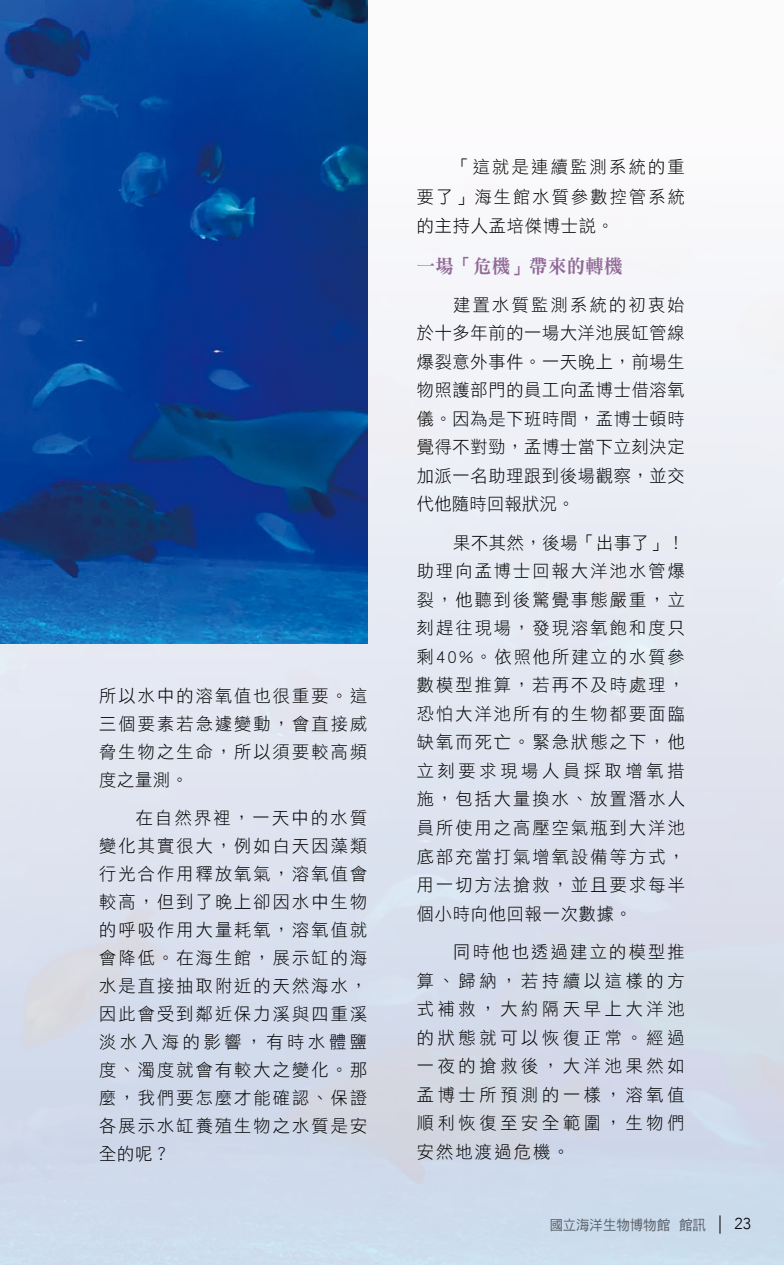
<style>
.page{position:relative;width:784px;height:1265px;background:#fff}
.page>*{position:absolute;margin:0;border:0;box-sizing:border-box;transform-origin:0 0}
.t1{font:19.25px "DF Ming Std W9";letter-spacing:.025em;color:#916997;scale:.95 1}
.t2{font:17.5px/28.5px "DF Hei Std W3";letter-spacing:.125em;color:#000;text-align:justify}
.t3{font:300 15.75px "Avenir";color:#000}
.t4{font:14px "DF Hei Std W5";letter-spacing:.01em;color:#727171;scale:.95 1}
</style>
<div class="page">
<div style="left:0;top:0;width:784px;height:1265px;background:linear-gradient(to bottom,#fffdfe,#cbd5e7)"></div>
<img style="left:0;top:0;width:367px;height:644px">
<svg style="left:719px;top:1215px;width:1px;height:19px"></svg>
<p class="t2" style="left:99px;top:682px;width:269px;line-height:28px">所以水中的溶氧值也很重要。這三個要素若急遽變動，會直接威脅生物之生命，所以須要較高頻度之量測。</p>
<p class="t2" style="left:99px;top:803px;width:269px;line-height:28px;text-indent:36px">在自然界裡，一天中的水質變化其實很大，例如白天因藻類行光合作用釋放氧氣，溶氧值會較高，但到了晚上卻因水中生物的呼吸作用大量耗氧，溶氧值就會降低。在海生館，展示缸的海水是直接抽取附近的天然海水，因此會受到鄰近保力溪與四重溪淡水入海的影響，有時水體鹽度、濁度就會有較大之變化。那麼，我們要怎麼才能確認、保證各展示水缸養殖生物之水質是安全的呢？</p>
<p class="t2" style="left:417px;top:152px;width:269px;line-height:29.4px;text-indent:36px">「這就是連續監測系統的重要了」海生館水質參數控管系統的主持人孟培傑博士說。</p>
<p class="t1" style="left:417px;top:255px;width:218px">一場「危機」帶來的轉機</p>
<p class="t2" style="left:417px;top:290px;width:269px;text-indent:36px">建置水質監測系統的初衷始於十多年前的一場大洋池展缸管線爆裂意外事件。一天晚上，前場生物照護部門的員工向孟博士借溶氧儀。因為是下班時間，孟博士頓時覺得不對勁，孟博士當下立刻決定加派一名助理跟到後場觀察，並交代他隨時回報狀況。</p>
<p class="t2" style="left:417px;top:528px;width:269px;text-indent:36px">果不其然，後場「出事了」！助理向孟博士回報大洋池水管爆裂，他聽到後驚覺事態嚴重，立刻趕往現場，發現溶氧飽和度只剩40%。依照他所建立的水質參數模型推算，若再不及時處理，恐怕大洋池所有的生物都要面臨缺氧而死亡。緊急狀態之下，他立刻要求現場人員採取增氧措施，包括大量換水、放置潛水人員所使用之高壓空氣瓶到大洋池底部充當打氣增氧設備等方式，用一切方法搶救，並且要求每半個小時向他回報一次數據。</p>
<p class="t2" style="left:417px;top:937px;width:269px;text-indent:36px">同時他也透過建立的模型推算、歸納，若持續以這樣的方式補救，大約隔天早上大洋池的狀態就可以恢復正常。經過一夜的搶救後，大洋池果然如孟博士所預測的一樣，溶氧值順利恢復至安全範圍，生物們安然地渡過危機。</p>
<p class="t4" style="left:549px;top:1217px;width:167px">國立海洋生物博物館 館訊</p>
<p class="t3" style="left:734px;top:1214px;width:18px">23</p>
</div>
